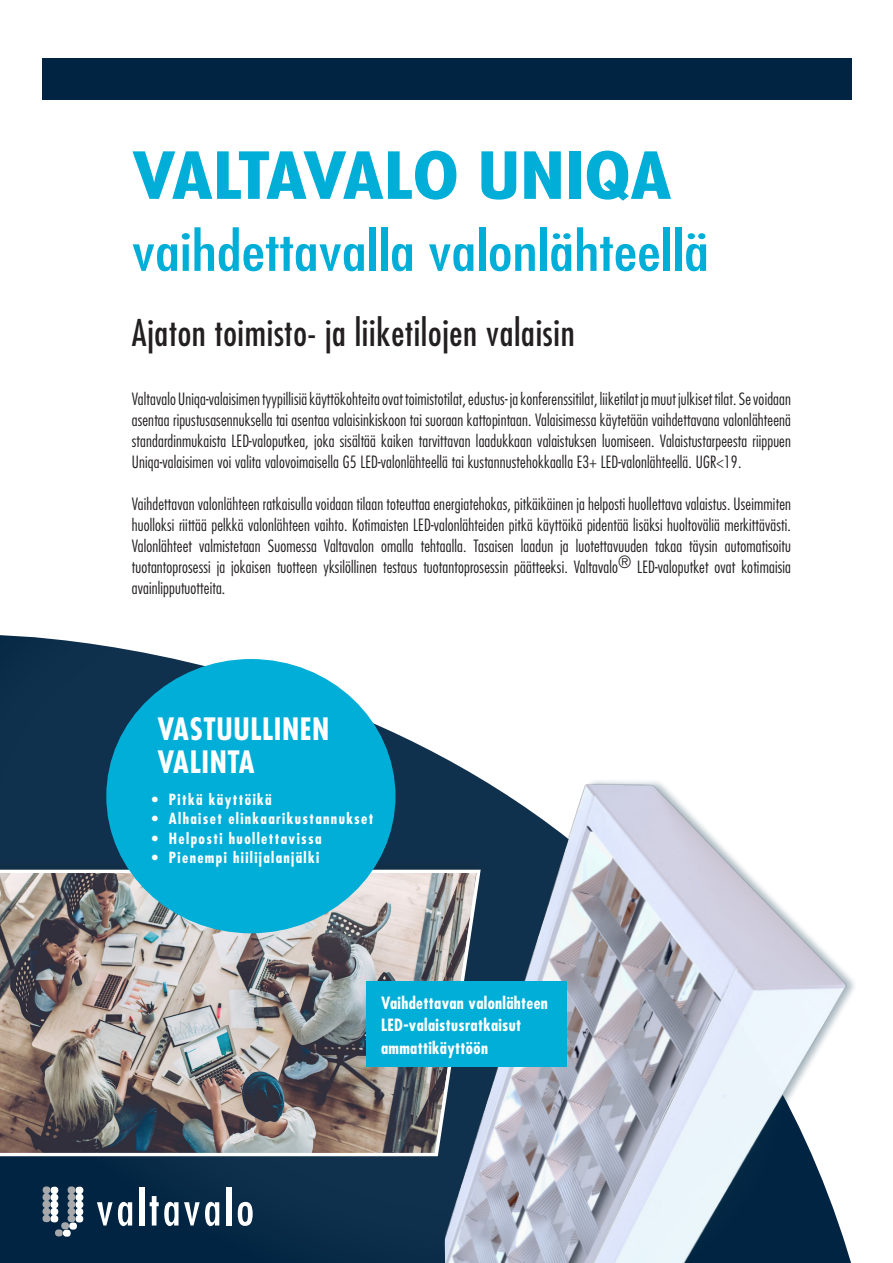
<style>
.page{position:relative;width:893px;height:1263px;background:#fff}
.page>*{position:absolute;margin:0;border:0;box-sizing:border-box;transform-origin:0 0}
.t1{font:700 condensed 63px "Futura Std";color:#00aed7;scale:1.24 1}
.t2{font:condensed 52.5px "Futura Std";color:#00aed7;scale:1.24 1}
.t3{font:condensed 36px "Futura Std";letter-spacing:.02em;color:#231f20}
.t4{font:700 condensed 30px/33px "Futura Std";letter-spacing:.02em;color:#fff}
.t5{font:300 condensed 16.5px/21px "Futura Std";letter-spacing:.01em;color:#231f20;text-align:justify}
.t6{font:700 condensed 16.5px/22.5px "Futura Std";letter-spacing:.02em;color:#fff}
.t7{font:700 condensed 15px "Futura Std";letter-spacing:.09em;color:#fff}
</style>
<div class="page">
<svg style="left:0;top:635px;width:439px;height:628px;fill:#10314d"></svg>
<img style="left:439px;top:755px;width:416px;height:508px">
<div style="left:0;top:857px;width:486px;height:304px;background:#231f20;opacity:.2"></div>
<img style="left:0;top:868px;width:483px;height:290px">
<div style="left:43px;top:58px;width:809px;height:41px;background:#002442"></div>
<div style="left:106px;top:659px;width:289px;height:274px;background:#00aed7;border-radius:50%"></div>
<div style="left:366px;top:981px;width:200px;height:86px;background:#00aed7"></div>
<div style="left:63px;top:1229px;width:8px;height:8px;background:#fff;border-radius:50%"></div>
<div style="left:55px;top:1229px;width:8px;height:7px;background:#a6a8ab;border-radius:50%"></div>
<svg style="left:43px;top:1186px;width:40px;height:43px"></svg>
<svg style="left:97px;top:1202px;width:35px;height:24px"></svg>
<div style="left:139px;top:1187px;width:5px;height:38px;background:#fff"></div>
<svg style="left:150px;top:1196px;width:69px;height:30px"></svg>
<div style="left:226px;top:1187px;width:5px;height:38px;background:#fff"></div>
<svg style="left:238px;top:1202px;width:15px;height:24px"></svg>
<p class="t1" style="left:132px;top:136px;width:437px">VALTAVALO UNIQA</p>
<p class="t2" style="left:132px;top:220px;width:467px">vaihdettavalla valonlähteellä</p>
<p class="t3" style="left:132px;top:311px;width:444px">Ajaton toimisto- ja liiketilojen valaisin</p>
<p class="t5" style="left:132px;top:388px;width:661px">Valtavalo Uniqa-valaisimen tyypillisiä käyttökohteita ovat toimistotilat, edustus- ja konferenssitilat, liiketilat ja muut julkiset tilat. Se voidaan asentaa ripustusasennuksella tai asentaa valaisinkiskoon tai suoraan kattopintaan. Valaisimessa käytetään vaihdettavana valonlähteenä standardinmukaista LED-valoputkea, joka sisältää kaiken tarvittavan laadukkaan valaistuksen luomiseen. Valaistustarpeesta riippuen Uniqa-valaisimen voi valita valovoimaisella G5 LED-valonlähteellä tai kustannustehokkaalla E3+ LED-valonlähteellä. UGR&lt;19.</p>
<p class="t5" style="left:132px;top:493px;width:661px">Vaihdettavan valonlähteen ratkaisulla voidaan tilaan toteuttaa energiatehokas, pitkäikäinen ja helposti huollettava valaistus. Useimmiten huolloksi riittää pelkkä valonlähteen vaihto. Kotimaisten LED-valonlähteiden pitkä käyttöikä pidentää lisäksi huoltoväliä merkittävästi.<br>Valonlähteet valmistetaan Suomessa Valtavalon omalla tehtaalla. Tasaisen laadun ja luotettavuuden takaa täysin automatisoitu tuotantoprosessi ja jokaisen tuotteen yksilöllinen testaus tuotantoprosessin päätteeksi. Valtavalo® LED-valoputket ovat kotimaisia avainlipputuotteita.</p>
<p class="t4" style="left:157px;top:712px;width:174px">VASTUULLINEN<br>VALINTA</p>
<p class="t7" style="left:152px;top:790px;width:121px">• Pitkä käyttöikä</p>
<p class="t7" style="left:152px;top:809px;width:223px">• Alhaiset elinkaarikustannukset</p>
<p class="t7" style="left:152px;top:829px;width:171px">• Helposti huollettavissa</p>
<p class="t7" style="left:152px;top:848px;width:169px">• Pienempi hiilijalanjälki</p>
<p class="t6" style="left:381px;top:991px;width:168px">Vaihdettavan valonlähteen<br>LED-valaistusratkaisut ammattikäyttöön</p>
</div>
